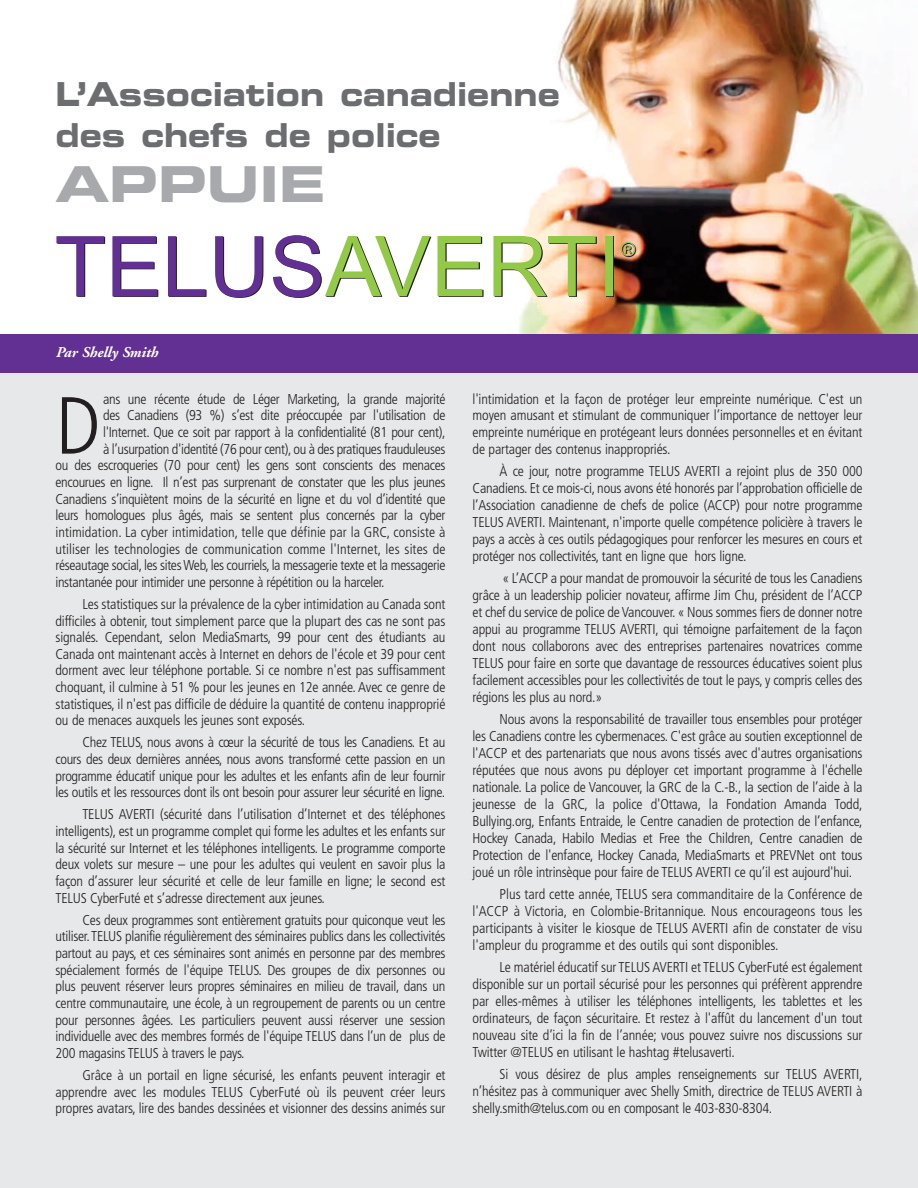
<style>
.page{position:relative;width:918px;height:1188px;background:#fff}
.page>*{position:absolute;margin:0;border:0;box-sizing:border-box;transform-origin:0 0}
.t1{font:84px "Arial";color:#231f20}
.t2{font:300 condensed 80.85px "Frutiger";color:#231f20}
.t3{font:49.5px "Eurostile Bold Extended Two";color:#a8a9ad}
.t4{font:33px/40.5px "Eurostile Bold Extended Two";color:#6c6d70;scale:.9 1}
.t5{font:19.5px "Arial";color:#231f20}
.t6{font:italic 700 15px "Adobe Garamond";color:#fff}
.t7{font:300 condensed 14.25px/17px "Frutiger";letter-spacing:-.02em;color:#231f20;text-align:justify}
.t8{font:300 condensed 14.25px "Frutiger";letter-spacing:.005em;color:#231f20}
</style>
<div class="page">
<div style="left:0;top:363px;width:918px;height:825px;background:#e7e8e9"></div>
<img style="left:234px;top:0;width:684px;height:334px">
<div style="left:0;top:334px;width:918px;height:40px;background:#622f92"></div>
<svg style="left:56px;top:235px;width:579px;height:62px"></svg>
<h3 class="t4" style="left:56px;top:77px;width:562px">L’Association canadienne des chefs de police</h3>
<h3 class="t3" style="left:55px;top:167px;width:272px">APPUIE</h3>
<h1 class="t1" style="left:55px;top:219px;width:568px">TELUSAVERTI</h1>
<h3 class="t5" style="left:622px;top:239px;width:16px">®</h3>
<p class="t6" style="left:55px;top:346px;width:104px">Par Shelly Smith</p>
<h2 class="t2" style="left:55px;top:393px;width:46px">D</h2>
<p class="t7" style="left:103px;top:391px;width:344px">ans une récente étude de Léger Marketing, la grande majorité</p>
<p class="t7" style="left:103px;top:408px;width:344px">des Canadiens (93 %) s’est dite préoccupée par l'utilisation de</p>
<p class="t7" style="left:103px;top:425px;width:344px">l'Internet. Que ce soit par rapport à la confidentialité (81 pour cent),</p>
<p class="t7" style="left:103px;top:441px;width:344px">à l’usurpation d'identité (76 pour cent), ou à des pratiques frauduleuses</p>
<p class="t7" style="left:55px;top:458px;width:391px">ou des escroqueries (70 pour cent) les gens sont conscients des menaces</p>
<p class="t7" style="left:55px;top:475px;width:392px">encourues en ligne. Il n’est pas surprenant de constater que les plus jeunes</p>
<p class="t7" style="left:55px;top:491px;width:392px">Canadiens s’inquiètent moins de la sécurité en ligne et du vol d’identité que</p>
<p class="t7" style="left:55px;top:508px;width:391px">leurs homologues plus âgés, mais se sentent plus concernés par la cyber</p>
<p class="t8" style="left:55px;top:526px;width:392px">intimidation. La cyber intimidation, telle que définie par la GRC, consiste à</p>
<p class="t8" style="left:55px;top:543px;width:392px">utiliser les technologies de communication comme l'Internet, les sites de</p>
<p class="t7" style="left:55px;top:558px;width:392px">réseautage social, les sitesWeb, les courriels, la messagerie texte et la messagerie</p>
<p class="t7" style="left:55px;top:575px;width:331px">instantanée pour intimider une personne à répétition ou la harceler.</p>
<p class="t7" style="left:55px;top:597px;width:392px;text-indent:27px">Les statistiques sur la prévalence de la cyber intimidation au Canada sont difficiles à obtenir, tout simplement parce que la plupart des cas ne sont pas signalés. Cependant, selon MediaSmarts, 99 pour cent des étudiants au Canada ont maintenant accès à Internet en dehors de l'école et 39 pour cent dorment avec leur téléphone portable. Si ce nombre n'est pas suffisamment choquant, il culmine à 51 % pour les jeunes en 12e année. Avec ce genre de statistiques, il n'est pas difficile de déduire la quantité de contenu inapproprié ou de menaces auxquels les jeunes sont exposés.</p>
<p class="t7" style="left:55px;top:735px;width:392px;text-indent:27px">Chez TELUS, nous avons à cœur la sécurité de tous les Canadiens. Et au cours des deux dernières années, nous avons transformé cette passion en un programme éducatif unique pour les adultes et les enfants afin de leur fournir les outils et les ressources dont ils ont besoin pour assurer leur sécurité en ligne.</p>
<p class="t7" style="left:55px;top:807px;width:392px;text-indent:27px">TELUS AVERTI (sécurité dans l’utilisation d’Internet et des téléphones intelligents), est un programme complet qui forme les adultes et les enfants sur la sécurité sur Internet et les téléphones intelligents. Le programme comporte deux volets sur mesure – une pour les adultes qui veulent en savoir plus la façon d’assurer leur sécurité et celle de leur famille en ligne; le second est TELUS CyberFuté et s’adresse directement aux jeunes.</p>
<p class="t7" style="left:56px;top:913px;width:392px;text-indent:27px">Ces deux programmes sont entièrement gratuits pour quiconque veut les utiliser.TELUS planifie régulièrement des séminaires publics dans les collectivités partout au pays, et ces séminaires sont animés en personne par des membres spécialement formés de l'équipe TELUS. Des groupes de dix personnes ou plus peuvent réserver leurs propres séminaires en milieu de travail, dans un centre communautaire, une école, à un regroupement de parents ou un centre pour personnes âgées. Les particuliers peuvent aussi réserver une session individuelle avec des membres formés de l'équipe TELUS dans l’un de plus de 200 magasins TELUS à travers le pays.</p>
<p class="t7" style="left:56px;top:1068px;width:392px;text-indent:27px">Grâce à un portail en ligne sécurisé, les enfants peuvent interagir et apprendre avec les modules TELUS CyberFuté où ils peuvent créer leurs propres avatars, lire des bandes dessinées et visionner des dessins animés sur</p>
<p class="t7" style="left:473px;top:392px;width:392px">l'intimidation et la façon de protéger leur empreinte numérique. C'est un moyen amusant et stimulant de communiquer l’importance de nettoyer leur empreinte numérique en protégeant leurs données personnelles et en évitant de partager des contenus inappropriés.</p>
<p class="t7" style="left:473px;top:464px;width:392px;text-indent:27px">À ce jour, notre programme TELUS AVERTI a rejoint plus de 350 000<br>Canadiens. Et ce mois-ci, nous avons été honorés par l’approbation officielle de l’Association canadienne de chefs de police (ACCP) pour notre programme TELUS AVERTI. Maintenant, n'importe quelle compétence policière à travers le pays a accès à ces outils pédagogiques pour renforcer les mesures en cours et protéger nos collectivités, tant en ligne que hors ligne.</p>
<p class="t7" style="left:473px;top:571px;width:392px;text-indent:30px">« L’ACCP a pour mandat de promouvoir la sécurité de tous les Canadiens grâce à un leadership policier novateur, affirme Jim Chu, président de l’ACCP et chef du service de police deVancouver. « Nous sommes fiers de donner notre appui au programme TELUS AVERTI, qui témoigne parfaitement de la façon dont nous collaborons avec des entreprises partenaires novatrices comme TELUS pour faire en sorte que davantage de ressources éducatives soient plus facilement accessibles pour les collectivités de tout le pays, y compris celles des régions les plus au nord.»</p>
<p class="t7" style="left:473px;top:712px;width:392px;text-indent:27px">Nous avons la responsabilité de travailler tous ensembles pour protéger les Canadiens contre les cybermenaces. C'est grâce au soutien exceptionnel de l'ACCP et des partenariats que nous avons tissés avec d'autres organisations réputées que nous avons pu déployer cet important programme à l'échelle nationale. La police de Vancouver, la GRC de la C.-B., la section de l’aide à la jeunesse de la GRC, la police d'Ottawa, la Fondation Amanda Todd, Bullying.org, Enfants Entraide, le Centre canadien de protection de l’enfance, Hockey Canada, Habilo Medias et Free the Children, Centre canadien de Protection de l'enfance, Hockey Canada, MediaSmarts et PREVNet ont tous joué un rôle intrinsèque pour faire de TELUS AVERTI ce qu’il est aujourd'hui.</p>
<p class="t7" style="left:473px;top:887px;width:392px;text-indent:27px">Plus tard cette année, TELUS sera commanditaire de la Conférence de l'ACCP à Victoria, en Colombie-Britannique. Nous encourageons tous les participants à visiter le kiosque de TELUS AVERTI afin de constater de visu l'ampleur du programme et des outils qui sont disponibles.</p>
<p class="t7" style="left:473px;top:960px;width:392px;text-indent:27px">Le matériel éducatif sur TELUS AVERTI et TELUS CyberFuté est également disponible sur un portail sécurisé pour les personnes qui préfèrent apprendre par elles-mêmes à utiliser les téléphones intelligents, les tablettes et les ordinateurs, de façon sécuritaire. Et restez à l'affût du lancement d'un tout nouveau site d’ici la fin de l’année; vous pouvez suivre nos discussions sur Twitter @TELUS en utilisant le hashtag #telusaverti.</p>
<p class="t7" style="left:473px;top:1067px;width:392px;text-indent:27px">Si vous désirez de plus amples renseignements sur TELUS AVERTI, n’hésitez pas à communiquer avec Shelly Smith, directrice de TELUS AVERTI à shelly.smith@telus.com ou en composant le 403-830-8304.</p>
</div>
